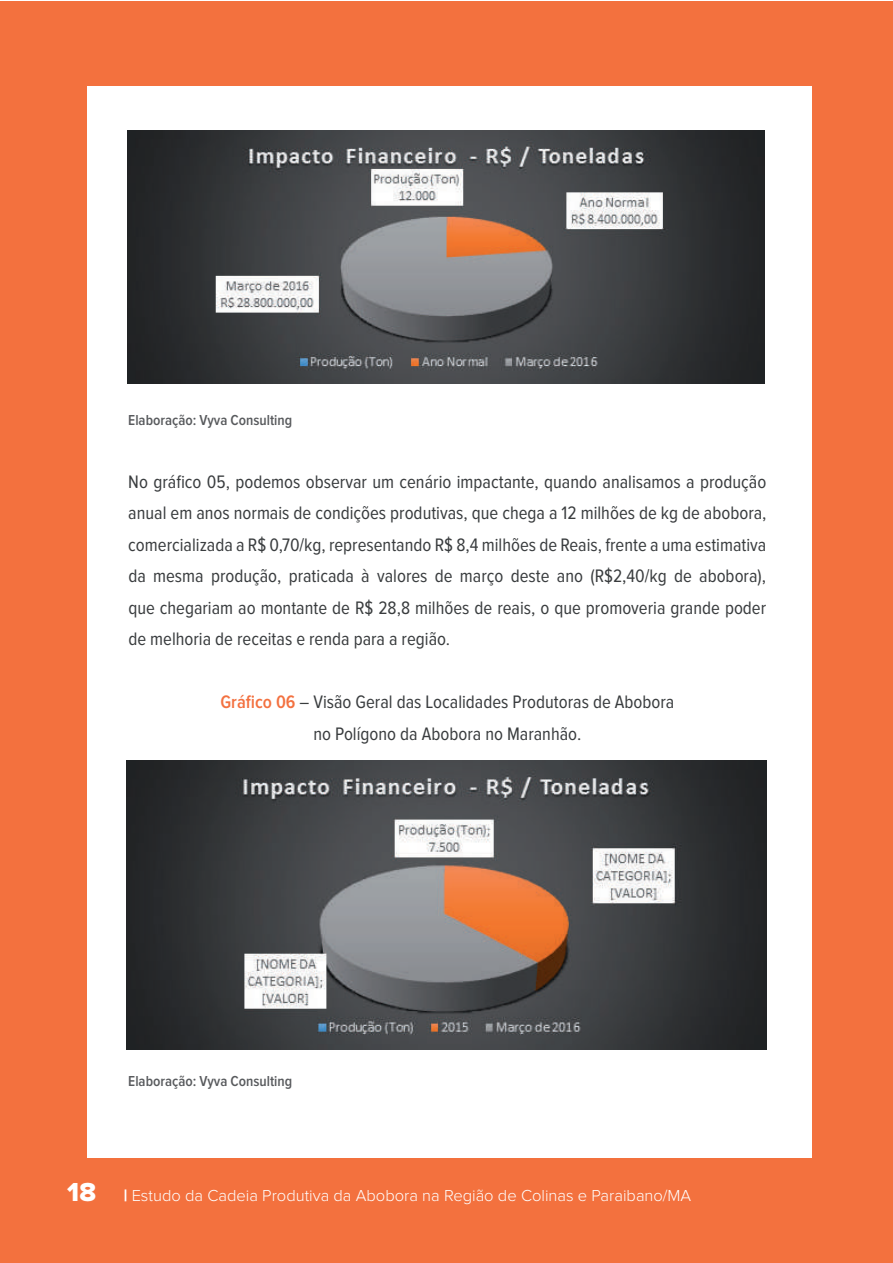
<style>
.page{position:relative;width:893px;height:1263px;background:#fff}
.page>*{position:absolute;margin:0;border:0;box-sizing:border-box;transform-origin:0 0}
.t1{font:18.75px/31.5px "Proxima Nova Cond";color:#393c3e;text-align:justify}
.t2{font:300 16.5px "Proxima Nova";color:#fff}
.t3{font:600 15px "Proxima Nova Cond";color:#585a5d}
.s1{font-weight:600;color:#f37140}
.s2{font-family:"Proxima Nova Extrabld";font-weight:400;font-size:27px}
.s3{font-family:"Proxima Nova Extrabld";font-weight:400;font-size:16.8px}
</style>
<div class="page">
<div style="left:0;top:2px;width:893px;height:1261px;background:#f3713e"></div>
<div style="left:87px;top:87px;width:724px;height:1071px;background:#fff"></div>
<img style="left:128px;top:130px;width:637px;height:253px">
<img style="left:126px;top:761px;width:641px;height:288px">
<p class="t3" style="left:128px;top:413px;width:165px">Elaboração: Vyva Consulting</p>
<p class="t1" style="left:128px;top:466px;width:640px">No gráfico 05, podemos observar um cenário impactante, quando analisamos a produção anual em anos normais de condições produtivas, que chega a 12 milhões de kg de abobora, comercializada a R$ 0,70/kg, representando R$ 8,4 milhões de Reais, frente a uma estimativa da mesma produção, praticada à valores de março deste ano (R$2,40/kg de abobora), que chegariam ao montante de R$ 28,8 milhões de reais, o que promoveria grande poder de melhoria de receitas e renda para a região.</p>
<p class="t1" style="left:220px;top:687px;width:455px;text-align:center"><span class="s1">Gráfico 06</span> – Visão Geral das Localidades Produtoras de Abobora no Polígono da Abobora no Maranhão.</p>
<p class="t3" style="left:128px;top:1074px;width:165px">Elaboração: Vyva Consulting</p>
<p class="t2" style="left:67px;top:1188px;width:625px"><span class="s2">18</span> <span class="s3">|</span> Estudo da Cadeia Produtiva da Abobora na Região de Colinas e Paraibano/MA</p>
</div>
